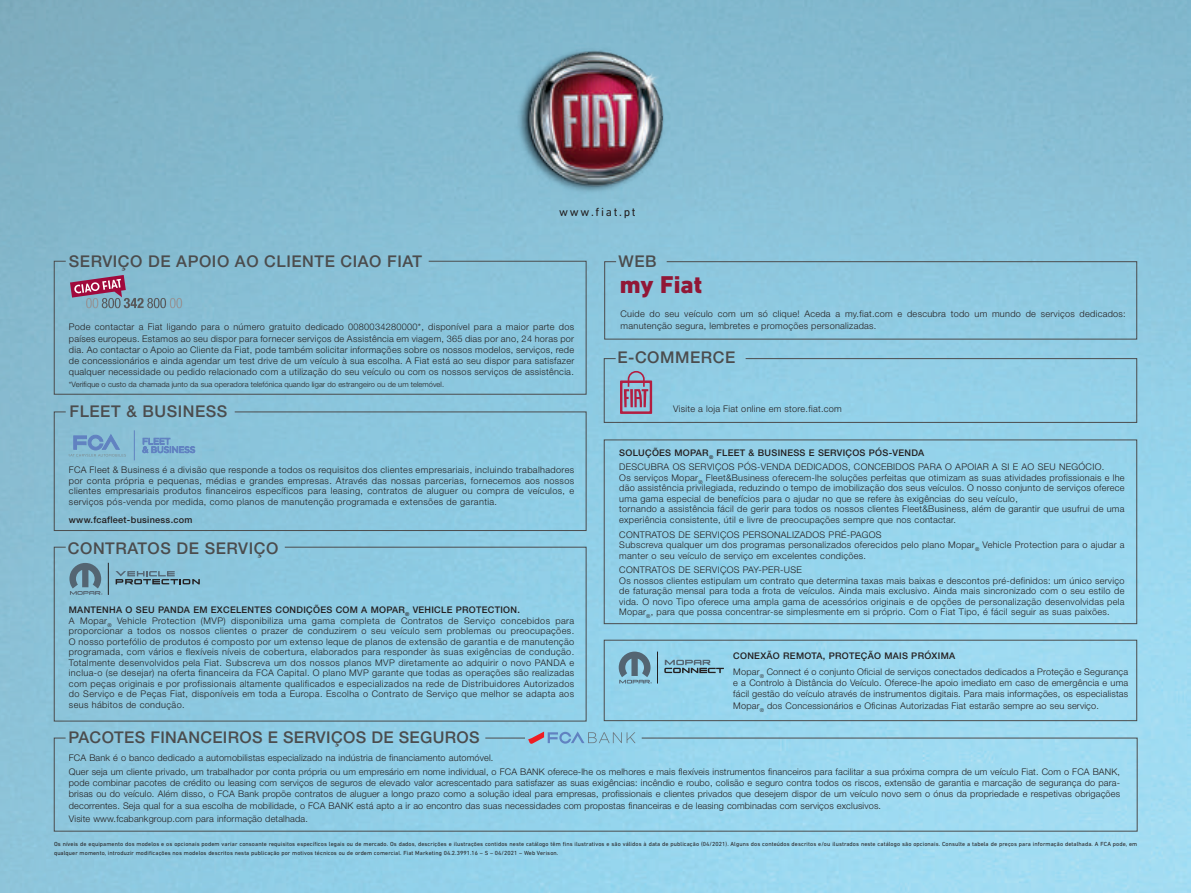
<style>
.page{position:relative;width:1191px;height:893px;background:#fff}
.page>*{position:absolute;margin:0;border:0;box-sizing:border-box;transform-origin:0 0}
.t1{font:800 24.75px "DIN Next LT Pro";color:#911736}
.t2{font:500 16.2px "Helvetica Neue LT Pro";letter-spacing:.035em;color:#4b4c4d}
.t3{font:12px "DIN Next LT Pro";letter-spacing:.14em;color:#231f20}
.t4{font:300 9.15px/10.5px "Helvetica Neue LT Pro";letter-spacing:.03em;color:#231f20}
.t5{font:500 9.15px "Helvetica Neue LT Pro";letter-spacing:.03em;color:#231f20}
.t6{font:300 7.5px "Helvetica Neue LT Pro";letter-spacing:.01em;color:#231f20}
.t7{font:6px/9px "DIN Next LT Pro";letter-spacing:.015em;color:#231f20}
.s1{font-weight:500}
</style>
<div class="page">
<img style="left:0;top:0;width:1191px;height:893px">
<img style="left:504px;top:45px;width:164px;height:158px">
<svg style="left:54px;top:738px;width:1083px;height:94px;background:#94d0e8"></svg>
<hr style="left:485px;top:738px;width:40px;height:1px;background:#4b4c4d">
<svg style="left:528px;top:731px;width:107px;height:13px"></svg>
<svg style="left:604px;top:358px;width:533px;height:65px;background:#90c7de"></svg>
<svg style="left:54px;top:411px;width:532px;height:120px;background:#8ac4da"></svg>
<svg style="left:69px;top:434px;width:57px;height:23px"></svg>
<hr style="left:134px;top:430px;width:1px;height:30px;background:#6182c1">
<svg style="left:142px;top:438px;width:53px;height:15px"></svg>
<div style="left:604px;top:440px;width:533px;height:184px;border:1px solid #4b4c4d"></div>
<div style="left:604px;top:640px;width:533px;height:81px;border:1px solid #4b4c4d"></div>
<svg style="left:618px;top:652px;width:34px;height:31px"></svg>
<svg style="left:664px;top:660px;width:60px;height:13px"></svg>
<hr style="left:657px;top:652px;width:1px;height:31px;background:#231f20">
<svg style="left:54px;top:547px;width:532px;height:174px;background:#8cc9e0"></svg>
<svg style="left:115px;top:571px;width:85px;height:13px"></svg>
<hr style="left:108px;top:563px;width:1px;height:32px;background:#231f20">
<svg style="left:69px;top:563px;width:34px;height:32px"></svg>
<div style="left:604px;top:261px;width:533px;height:79px;background:#8ec9e0"></div>
<svg style="left:54px;top:261px;width:532px;height:134px;background:#88c0d6"></svg>
<svg style="left:70px;top:275px;width:112px;height:33px;background:#8d96ad"></svg>
<h2 class="t2" style="left:69px;top:251px;width:354px">SERVIÇO DE APOIO AO CLIENTE CIAO FIAT</h2>
<h3 class="t3" style="left:559px;top:205px;width:78px">www.fiat.pt</h3>
<h2 class="t2" style="left:618px;top:251px;width:40px">WEB</h2>
<h1 class="t1" style="left:620px;top:270px;width:84px">my Fiat</h1>
<p class="t4" style="left:69px;top:321px;width:507px;line-height:11.2px;text-align:justify">Pode contactar a Fiat ligando para o número gratuito dedicado 0080034280000*, disponível para a maior parte dos países europeus. Estamos ao seu dispor para fornecer serviços de Assistência em viagem, 365 dias por ano, 24 horas por dia. Ao contactar o Apoio ao Cliente da Fiat, pode também solicitar informações sobre os nossos modelos, serviços, rede de concessionários e ainda agendar um test drive de um veículo à sua escolha. A Fiat está ao seu dispor para satisfazer qualquer necessidade ou pedido relacionado com a utilização do seu veículo ou com os nossos serviços de assistência.</p>
<p class="t6" style="left:69px;top:379px;width:377px">*Verifique o custo da chamada junto da sua operadora telefónica quando ligar do estrangeiro ou de um telemóvel.</p>
<h2 class="t2" style="left:69px;top:401px;width:159px">FLEET &amp; BUSINESS</h2>
<p class="t4" style="left:69px;top:465px;width:507px;text-align:justify">FCA Fleet &amp; Business é a divisão que responde a todos os requisitos dos clientes empresariais, incluindo trabalhadores por conta própria e pequenas, médias e grandes empresas. Através das nossas parcerias, fornecemos aos nossos clientes empresariais produtos financeiros específicos para leasing, contratos de aluguer ou compra de veículos, e serviços pós-venda por medida, como planos de manutenção programada e extensões de garantia.</p>
<p class="t5" style="left:69px;top:514px;width:125px">www.fcafleet-business.com</p>
<h2 class="t2" style="left:68px;top:538px;width:212px">CONTRATOS DE SERVIÇO</h2>
<p class="t4" style="left:69px;top:604px;width:507px"><span class="s1">MANTENHA O SEU PANDA EM EXCELENTES CONDIÇÕES COM A MOPAR</span><sub>®</sub> <span class="s1">VEHICLE PROTECTION.<br></span>A Mopar<sub>®</sub> Vehicle Protection (MVP) disponibiliza uma gama completa de Contratos de Serviço concebidos para proporcionar a todos os nossos clientes o prazer de conduzirem o seu veículo sem problemas ou preocupações.<br>O nosso portefólio de produtos é composto por um extenso leque de planos de extensão de garantia e de manutenção programada, com vários e flexíveis níveis de cobertura, elaborados para responder às suas exigências de condução.<br>Totalmente desenvolvidos pela Fiat. Subscreva um dos nossos planos MVP diretamente ao adquirir o novo PANDA e inclua-o (se desejar) na oferta financeira da FCA Capital. O plano MVP garante que todas as operações são realizadas com peças originais e por profissionais altamente qualificados e especializados na rede de Distribuidores Autorizados do Serviço e de Peças Fiat, disponíveis em toda a Europa. Escolha o Contrato de Serviço que melhor se adapta aos seus hábitos de condução.</p>
<h2 class="t2" style="left:69px;top:727px;width:412px">PACOTES FINANCEIROS E SERVIÇOS DE SEGUROS</h2>
<p class="t4" style="left:620px;top:308px;width:507px;line-height:11.2px">Cuide do seu veículo com um só clique! Aceda a my.fiat.com e descubra todo um mundo de serviços dedicados: manutenção segura, lembretes e promoções personalizadas.</p>
<h2 class="t2" style="left:617px;top:348px;width:119px">E-COMMERCE</h2>
<p class="t4" style="left:673px;top:404px;width:170px">Visite a loja Fiat online em store.fiat.com</p>
<p class="t4" style="left:619px;top:445px;width:486px;line-height:14.7px"><span class="s1">SOLUÇÕES MOPAR</span><sub>®</sub> <span class="s1">FLEET &amp; BUSINESS E SERVIÇOS PÓS-VENDA<br></span>DESCUBRA OS SERVIÇOS PÓS-VENDA DEDICADOS, CONCEBIDOS PARA O APOIAR A SI E AO SEU NEGÓCIO.</p>
<p class="t4" style="left:619px;top:472px;width:507px">Os serviços Mopar<sub>®</sub> Fleet&amp;Business oferecem-lhe soluções perfeitas que otimizam as suas atividades profissionais e lhe dão assistência privilegiada, reduzindo o tempo de imobilização dos seus veículos. O nosso conjunto de serviços oferece uma gama especial de benefícios para o ajudar no que se refere às exigências do seu veículo,<br>tornando a assistência fácil de gerir para todos os nossos clientes Fleet&amp;Business, além de garantir que usufrui de uma experiência consistente, útil e livre de preocupações sempre que nos contactar.</p>
<p class="t4" style="left:619px;top:529px;width:507px">CONTRATOS DE SERVIÇOS PERSONALIZADOS PRÉ-PAGOS<br>Subscreva qualquer um dos programas personalizados oferecidos pelo plano Mopar<sub>®</sub> Vehicle Protection para o ajudar a manter o seu veículo de serviço em excelentes condições.</p>
<p class="t4" style="left:619px;top:565px;width:507px">CONTRATOS DE SERVIÇOS PAY-PER-USE<br>Os nossos clientes estipulam um contrato que determina taxas mais baixas e descontos pré-definidos: um único serviço de faturação mensal para toda a frota de veículos. Ainda mais exclusivo. Ainda mais sincronizado com o seu estilo de vida. O novo Tipo oferece uma ampla gama de acessórios originais e de opções de personalização desenvolvidas pela Mopar<sub>®</sub>, para que possa concentrar-se simplesmente em si próprio. Com o Fiat Tipo, é fácil seguir as suas paixões.</p>
<p class="t4" style="left:733px;top:648px;width:396px;line-height:15.8px"><span class="s1">CONEXÃO REMOTA, PROTEÇÃO MAIS PRÓXIMA<br></span>Mopar<sub>®</sub> Connect é o conjunto Oficial de serviços conectados dedicados a Proteção e Segurança</p>
<p class="t4" style="left:733px;top:677px;width:396px;line-height:11.2px;text-align:justify">e a Controlo à Distância do Veículo. Oferece-lhe apoio imediato em caso de emergência e uma fácil gestão do veículo através de instrumentos digitais. Para mais informações, os especialistas Mopar<sub>®</sub> dos Concessionários e Oficinas Autorizadas Fiat estarão sempre ao seu serviço.</p>
<p class="t4" style="left:69px;top:751px;width:1052px;line-height:13.4px">FCA Bank é o banco dedicado a automobilistas especializado na indústria de financiamento automóvel.<br>Quer seja um cliente privado, um trabalhador por conta própria ou um empresário em nome individual, o FCA BANK oferece-lhe os melhores e mais flexíveis instrumentos financeiros para facilitar a sua próxima compra de um veículo Fiat. Com o FCA BANK,</p>
<p class="t4" style="left:69px;top:777px;width:1052px;line-height:11.2px;text-align:justify">pode combinar pacotes de crédito ou leasing com serviços de seguros de elevado valor acrescentado para satisfazer as suas exigências: incêndio e roubo, colisão e seguro contra todos os riscos, extensão de garantia e marcação de segurança do para&shy;brisas ou do veículo. Além disso, o FCA Bank propõe contratos de aluguer a longo prazo como a solução ideal para empresas, profissionais e clientes privados que desejem dispor de um veículo novo sem o ónus da propriedade e respetivas obrigações decorrentes. Seja qual for a sua escolha de mobilidade, o FCA BANK está apto a ir ao encontro das suas necessidades com propostas financeiras e de leasing combinadas com serviços exclusivos.</p>
<p class="t4" style="left:69px;top:813px;width:240px">Visite www.fcabankgroup.com para informação detalhada.</p>
<p class="t7" style="left:54px;top:839px;width:1084px">Os níveis de equipamento dos modelos e os opcionais podem variar consoante requisitos específicos legais ou de mercado. Os dados, descrições e ilustrações contidos neste catálogo têm fins ilustrativos e são válidos à data de publicação (04/2021). Alguns dos conteúdos descritos e/ou ilustrados neste catálogo são opcionais. Consulte a tabela de preços para informação detalhada. A FCA pode, em qualquer momento, introduzir modificações nos modelos descritos nesta publicação por motivos técnicos ou de ordem comercial. Fiat Marketing 04.2.3991.16 – S – 04/2021 – Web Verison.</p>
</div>
